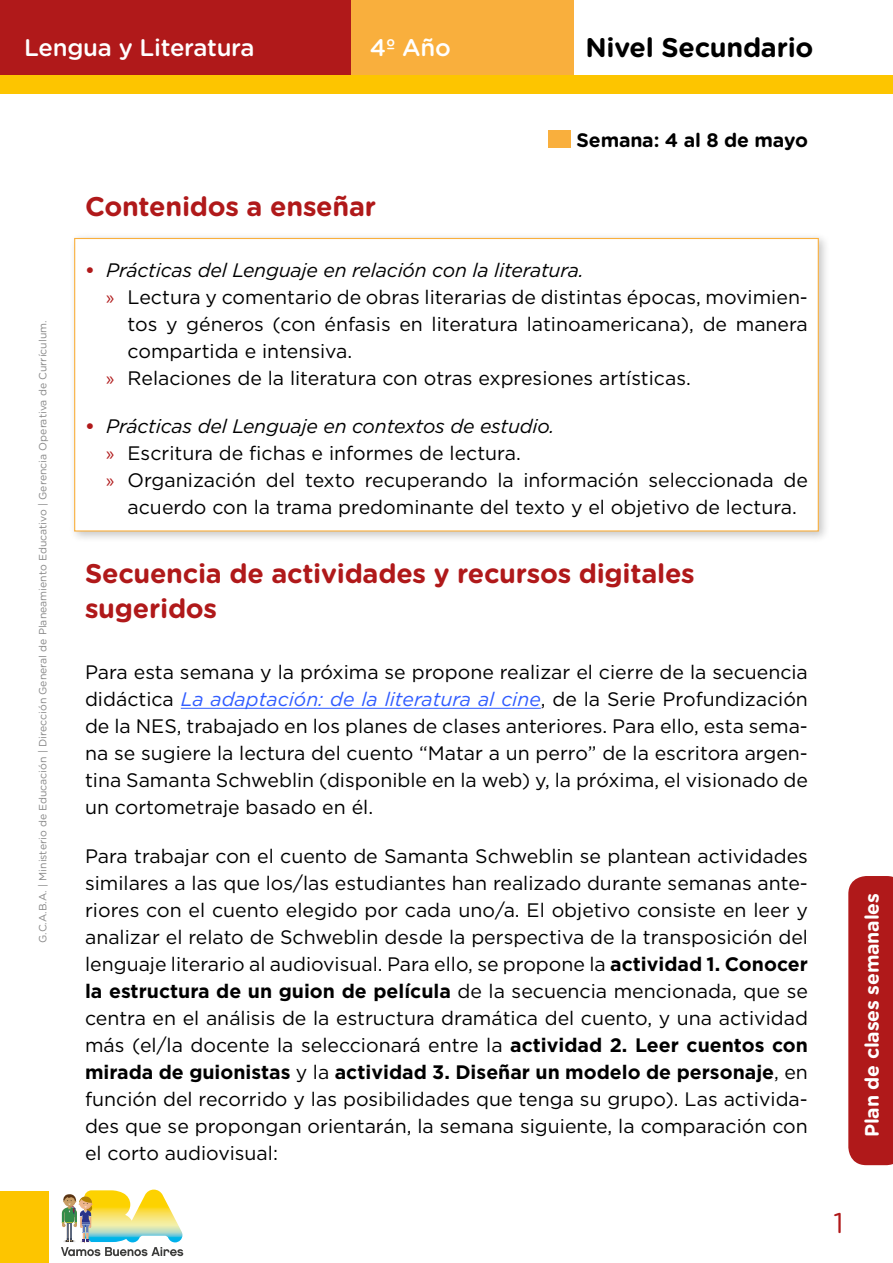
<style>
.page{position:relative;width:893px;height:1263px;background:#fff}
.page>*{position:absolute;margin:0;border:0;box-sizing:border-box;transform-origin:0 0}
.t1{font:28.5px "Gotham Rounded";color:#b0191a}
.t2{font:700 27px/34.5px "Gotham Rounded";letter-spacing:-.01em;color:#b0191a}
.t3{font:700 27px "Gotham Rounded";letter-spacing:-.01em;color:#000}
.t4{font:500 24px "Gotham Rounded";letter-spacing:-.01em;color:#fff}
.t5{font:19.5px/27px "Gotham";color:#000;text-align:justify}
.t6{font:italic 19.5px "Gotham";letter-spacing:-.01em;color:#000}
.t7{font:700 19.5px "Gotham Rounded";letter-spacing:-.01em;color:#fff}
.t8{font:700 19.5px "Gotham Rounded";letter-spacing:-.01em;color:#000}
.t9{font:10.5px "Gotham Rounded";color:#878787}
.s1{font-weight:700;font-style:normal;color:#b0191a}
.s2{font-family:"Myriad Pro";color:#b0191a}
.s3{font-style:italic;color:#305cff}
.s4{font-weight:700}
</style>
<div class="page">
<div style="left:0;top:0;width:351px;height:78px;background:#b0191a"></div>
<div style="left:351px;top:0;width:223px;height:78px;background:#f9af3d"></div>
<div style="left:0;top:1191px;width:48px;height:72px;background:#fdc500"></div>
<div style="left:0;top:75px;width:893px;height:19px;background:#fdc500"></div>
<svg style="left:848px;top:876px;width:45px;height:289px;background:#b22021"></svg>
<svg style="left:61px;top:1189px;width:122px;height:67px"></svg>
<div style="left:69px;top:232px;width:761px;height:311px;background:#000;opacity:.22"></div>
<div style="left:74px;top:238px;width:745px;height:293px;background:#fff;border:1px solid #f9af3d"></div>
<hr style="left:181px;top:708px;width:360px;height:1px;background:#305cff">
<div style="left:548px;top:130px;width:23px;height:18px;background:#f9af3d"></div>
<p class="t4" style="left:24px;top:31px;width:232px">Lengua y Literatura</p>
<p class="t4" style="left:370px;top:31px;width:82px">4º Año</p>
<h2 class="t3" style="left:585px;top:28px;width:230px">Nivel Secundario</h2>
<p class="t9" style="left:36px;top:943px;width:624px;rotate:-90deg">G.C.A.B.A. | Ministerio de Educación | Dirección General de Planeamiento Educativo | Gerencia Operativa de Currículum.</p>
<h2 class="t2" style="left:85px;top:188px;width:293px">Contenidos a enseñar</h2>
<p class="t8" style="left:577px;top:125px;width:233px">Semana: 4 al 8 de mayo</p>
<p class="t6" style="left:85px;top:258px;width:500px"><span class="s1">•</span> Prácticas del Lenguaje en relación con la literatura.</p>
<p class="t5" style="left:106px;top:283px;width:703px"><span class="s2">»</span> Lectura y comentario de obras literarias de distintas épocas, movimien-</p>
<p class="t5" style="left:128px;top:310px;width:682px">tos y géneros (con énfasis en literatura latinoamericana), de manera</p>
<p class="t5" style="left:128px;top:337px;width:226px">compartida e intensiva.</p>
<p class="t5" style="left:106px;top:364px;width:586px"><span class="s2">»</span> Relaciones de la literatura con otras expresiones artísticas.</p>
<p class="t6" style="left:85px;top:414px;width:471px"><span class="s1">•</span> Prácticas del Lenguaje en contextos de estudio.</p>
<p class="t5" style="left:106px;top:439px;width:416px"><span class="s2">»</span> Escritura de fichas e informes de lectura.</p>
<p class="t5" style="left:106px;top:466px;width:703px"><span class="s2">»</span> Organización del texto recuperando la información seleccionada de</p>
<p class="t5" style="left:128px;top:493px;width:671px">acuerdo con la trama predominante del texto y el objetivo de lectura.</p>
<h2 class="t2" style="left:85px;top:555px;width:611px">Secuencia de actividades y recursos digitales sugeridos</h2>
<p class="t5" style="left:85px;top:658px;width:724px">Para esta semana y la próxima se propone realizar el cierre de la secuencia didáctica <span class="s3">La adaptación: de la literatura al cine</span>, de la Serie Profundización de la NES, trabajado en los planes de clases anteriores. Para ello, esta sema&shy;na se sugiere la lectura del cuento “Matar a un perro” de la escritora argen&shy;tina Samanta Schweblin (disponible en la web) y, la próxima, el visionado de un cortometraje basado en él.</p>
<p class="t5" style="left:85px;top:842px;width:724px">Para trabajar con el cuento de Samanta Schweblin se plantean actividades similares a las que los/las estudiantes han realizado durante semanas ante&shy;riores con el cuento elegido por cada uno/a. El objetivo consiste en leer y analizar el relato de Schweblin desde la perspectiva de la transposición del lenguaje literario al audiovisual. Para ello, se propone la <span class="s4">actividad 1. Conocer la estructura de un guion de película</span> de la secuencia mencionada, que se centra en el análisis de la estructura dramática del cuento, y una actividad más (el/la docente la seleccionará entre la <span class="s4">actividad 2. Leer cuentos con mirada de guionistas</span> y la <span class="s4">actividad 3. Diseñar un modelo de personaje</span>, en función del recorrido y las posibilidades que tenga su grupo). Las activida&shy;des que se propongan orientarán, la semana siguiente, la comparación con el corto audiovisual:</p>
<p class="t7" style="left:858px;top:1137px;width:246px;rotate:-90deg">Plan de clases semanales</p>
<h1 class="t1" style="left:833px;top:1203px;width:12px">1</h1>
</div>
